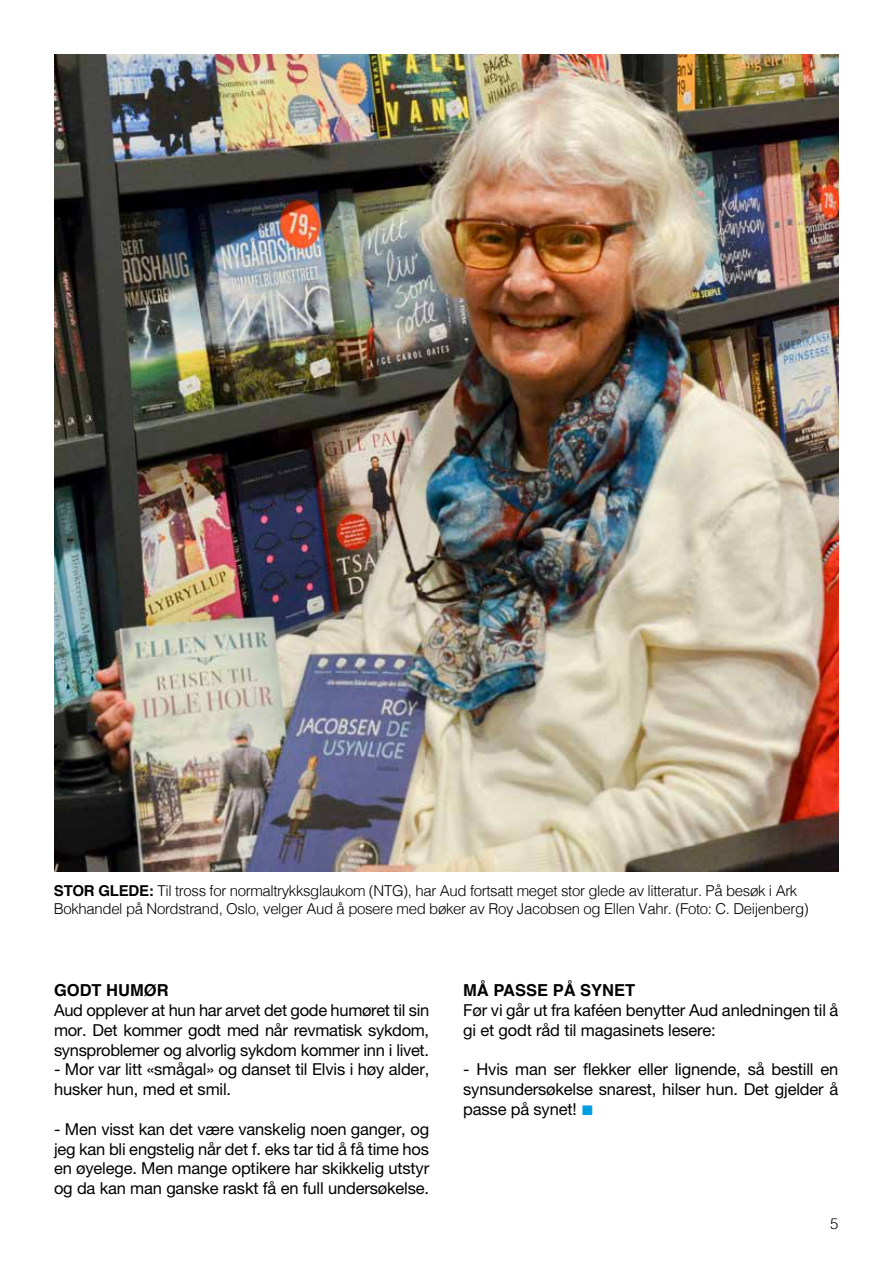
<style>
.page{position:relative;width:893px;height:1263px;background:#fff}
.page>*{position:absolute;margin:0;border:0;box-sizing:border-box;transform-origin:0 0}
.t1{font:16.5px/19.8px "Helvetica Neue LT Pro";letter-spacing:-.01em;color:#000;text-align:justify}
.t2{font:700 16.5px "Helvetica";color:#000}
.t3{font:300 15px/18px "Helvetica";letter-spacing:-.025em;color:#000}
.s1{font-weight:700}
.s2{font-family:"Times New Roman";font-size:21px;color:#009ee3}
</style>
<div class="page">
<img style="left:55px;top:54px;width:783px;height:818px">
<p class="t3" style="left:54px;top:881px;width:756px"><span class="s1">STOR GLEDE:</span> Til tross for normaltrykksglaukom (NTG), har Aud fortsatt meget stor glede av litteratur. På besøk i Ark<br>Bokhandel på Nordstrand, Oslo, velger Aud å posere med bøker av Roy Jacobsen og Ellen Vahr. (Foto: C. Deijenberg)</p>
<p class="t2" style="left:54px;top:977px;width:116px">GODT HUMØR</p>
<p class="t1" style="left:54px;top:1000px;width:377px">Aud opplever at hun har arvet det gode humøret til sin mor. Det kommer godt med når revmatisk sykdom, synsproblemer og alvorlig sykdom kommer inn i livet.</p>
<p class="t1" style="left:54px;top:1059px;width:377px">- Mor var litt «smågal» og danset til Elvis i høy alder, husker hun, med et smil.</p>
<p class="t1" style="left:54px;top:1119px;width:377px">- Men visst kan det være vanskelig noen ganger, og jeg kan bli engstelig når det f. eks tar tid å få time hos en øyelege. Men mange optikere har skikkelig utstyr og da kan man ganske raskt få en full undersøkelse.</p>
<p class="t2" style="left:463px;top:977px;width:174px">MÅ PASSE PÅ SYNET</p>
<p class="t1" style="left:463px;top:1000px;width:377px">Før vi går ut fra kaféen benytter Aud anledningen til å gi et godt råd til magasinets lesere:</p>
<p class="t1" style="left:463px;top:1059px;width:377px">- Hvis man ser flekker eller lignende, så bestill en synsundersøkelse snarest, hilser hun. Det gjelder å passe på synet! <span class="s2">■</span></p>
<p class="t3" style="left:830px;top:1214px;width:10px">5</p>
</div>
